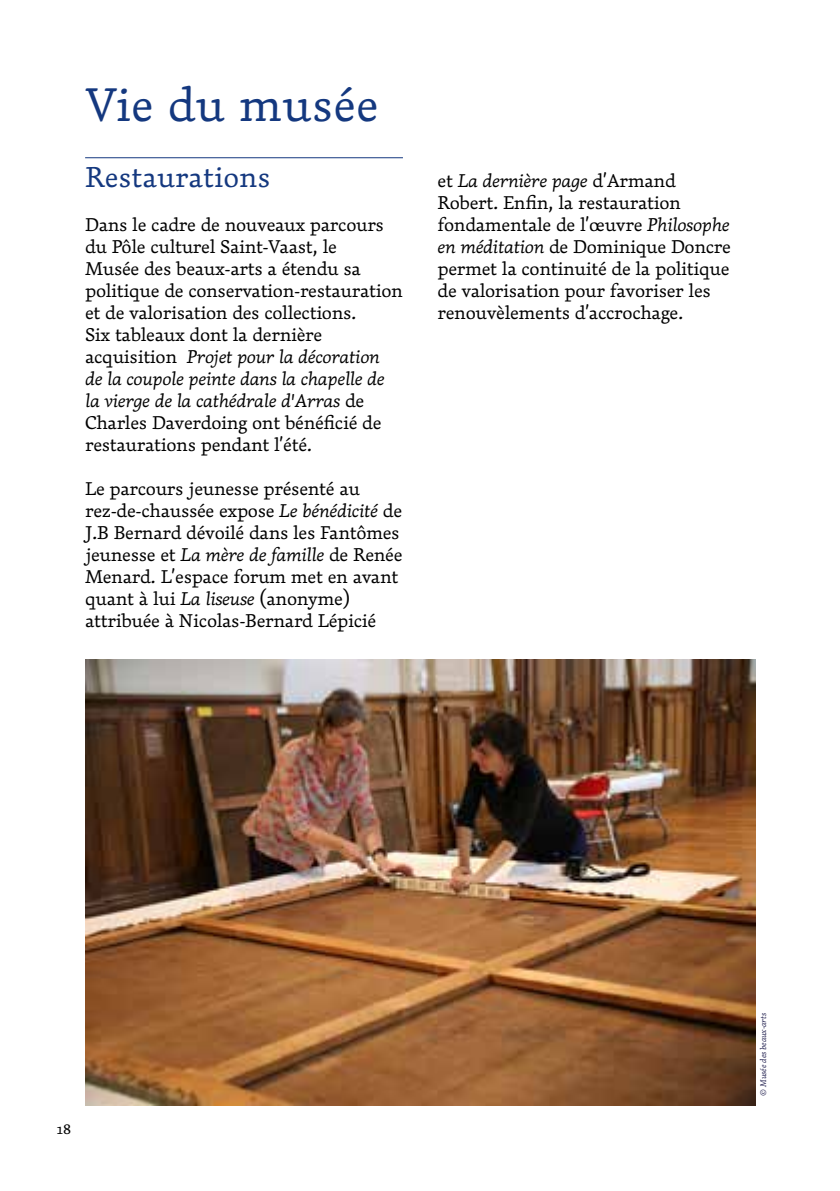
<style>
.page{position:relative;width:840px;height:1191px;background:#fff}
.page>*{position:absolute;margin:0;border:0;box-sizing:border-box;transform-origin:0 0}
.t1{font:300 46px "Dederon LOT";color:#14387f}
.t2{font:300 28px "Dederon LOT";color:#14387f}
.t3{font:300 18px/22px "Dederon LOT";letter-spacing:-.02em;color:#000}
.t4{font:300 14px "Dederon LOT";color:#000}
.t5{font:italic 300 8px "Dederon LOT";letter-spacing:-.02em;color:#232150}
.s1{font-style:italic}
</style>
<div class="page">
<hr style="left:85px;top:157px;width:318px;height:1px;background:#14387f">
<img style="left:85px;top:659px;width:670px;height:447px">
<h1 class="t1" style="left:85px;top:76px;width:295px">Vie du musée</h1>
<h2 class="t2" style="left:85px;top:159px;width:187px">Restaurations</h2>
<p class="t3" style="left:85px;top:213px;width:319px">Dans le cadre de nouveaux parcours du Pôle culturel Saint-Vaast, le<br>Musée des beaux-arts a étendu sa politique de conservation-restauration et de valorisation des collections.<br>Six tableaux dont la dernière acquisition <span class="s1">Projet pour la décoration<br>de la coupole peinte dans la chapelle de la vierge de la cathédrale d'Arras</span> de Charles Daverdoing ont bénéficié de restaurations pendant l’été.</p>
<p class="t3" style="left:85px;top:477px;width:319px">Le parcours jeunesse présenté au rez-de-chaussée expose <span class="s1">Le bénédicité</span> de J.B Bernard dévoilé dans les Fantômes jeunesse et <span class="s1">La mère de famille</span> de Renée Menard. L’espace forum met en avant quant à lui <span class="s1">La liseuse</span> (anonyme) attribuée à Nicolas-Bernard Lépicié</p>
<p class="t3" style="left:437px;top:169px;width:295px">et <span class="s1">La dernière page</span> d’Armand Robert. Enfin, la restauration fondamentale de l’œuvre <span class="s1">Philosophe en méditation</span> de Dominique Doncre permet la continuité de la politique de valorisation pour favoriser les renouvèlements d’accrochage.</p>
<p class="t4" style="left:57px;top:1120px;width:16px">18</p>
<p class="t5" style="left:757px;top:1095px;width:84px;rotate:-90deg">© Musée des beaux-arts</p>
</div>
